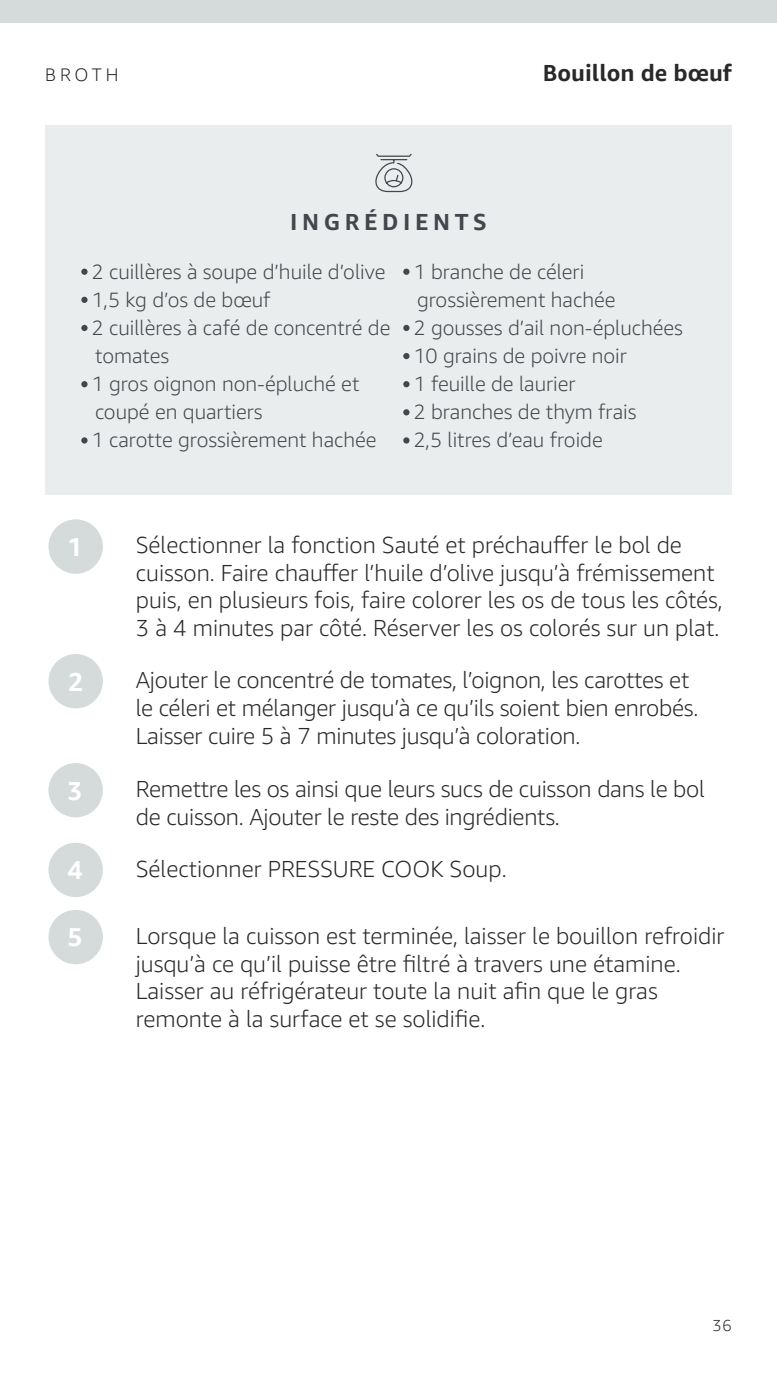
<style>
.page{position:relative;width:777px;height:1380px;background:#fff}
.page>*{position:absolute;margin:0;border:0;box-sizing:border-box;transform-origin:0 0}
.t1{font:700 25.75px "Amazon Ember";color:#fff}
.t2{font:300 23.12px/27.8px "Amazon Ember";color:#28292b}
.t3{font:700 23.12px "Amazon Ember";color:#28292b}
.t4{font:700 23.12px "Amazon Ember";letter-spacing:.2em;color:#45454d}
.t5{font:300 20.62px/28.1px "Amazon Ember";color:#45454d}
.t6{font:300 18.12px "Amazon Ember";letter-spacing:.215em;color:#28292b}
.t7{font:300 15.94px "Amazon Ember";color:#28292b}
</style>
<div class="page">
<div style="left:0;top:0;width:776px;height:22px;background:#d5dbdb"></div>
<div style="left:45px;top:126px;width:686px;height:369px;background:#eaeded"></div>
<svg style="left:375px;top:153px;width:38px;height:40px"></svg>
<div style="left:48px;top:519px;width:55px;height:55px;background:#d5dbdb;border-radius:50%"></div>
<div style="left:48px;top:654px;width:55px;height:54px;background:#d5dbdb;border-radius:50%"></div>
<div style="left:48px;top:763px;width:55px;height:54px;background:#d5dbdb;border-radius:50%"></div>
<div style="left:48px;top:843px;width:55px;height:54px;background:#d5dbdb;border-radius:50%"></div>
<div style="left:48px;top:910px;width:55px;height:54px;background:#d5dbdb;border-radius:50%"></div>
<svg style="left:81px;top:269px;width:6px;height:6px"></svg>
<svg style="left:81px;top:297px;width:6px;height:6px"></svg>
<svg style="left:81px;top:325px;width:6px;height:6px"></svg>
<svg style="left:81px;top:381px;width:6px;height:6px"></svg>
<div style="left:81px;top:437px;width:6px;height:7px;background:#45454d;border-radius:50%"></div>
<svg style="left:403px;top:269px;width:6px;height:6px"></svg>
<svg style="left:403px;top:325px;width:6px;height:6px"></svg>
<svg style="left:403px;top:353px;width:6px;height:6px"></svg>
<svg style="left:403px;top:381px;width:6px;height:6px"></svg>
<svg style="left:403px;top:409px;width:6px;height:6px"></svg>
<div style="left:403px;top:437px;width:6px;height:7px;background:#45454d;border-radius:50%"></div>
<p class="t6" style="left:45px;top:64px;width:75px">BROTH</p>
<p class="t3" style="left:542px;top:59px;width:190px">Bouillon de bœuf</p>
<p class="t4" style="left:290px;top:207px;width:198px">INGRÉDIENTS</p>
<p class="t5" style="left:91px;top:257px;width:300px">2 cuillères à soupe d’huile d’olive<br>1,5 kg d’os de bœuf<br>2 cuillères à café de concentré de tomates<br>1 gros oignon non-épluché et coupé en quartiers<br>1 carotte grossièrement hachée</p>
<p class="t5" style="left:413px;top:257px;width:271px">1 branche de céleri grossièrement hachée<br>2 gousses d’ail non-épluchées<br>10 grains de poivre noir<br>1 feuille de laurier<br>2 branches de thym frais<br>2,5 litres d’eau froide</p>
<p class="t1" style="left:68px;top:531px;width:17px">1</p>
<p class="t1" style="left:68px;top:665px;width:17px">2</p>
<p class="t1" style="left:68px;top:774px;width:15px">3</p>
<p class="t1" style="left:67px;top:854px;width:17px">4</p>
<p class="t1" style="left:68px;top:921px;width:15px">5</p>
<p class="t2" style="left:136px;top:531px;width:588px">Sélectionner la fonction Sauté et préchauffer le bol de cuisson. Faire chauffer l’huile d’olive jusqu’à frémissement puis, en plusieurs fois, faire colorer les os de tous les côtés, 3 à 4 minutes par côté. Réserver les os colorés sur un plat.</p>
<p class="t2" style="left:136px;top:666px;width:564px">Ajouter le concentré de tomates, l’oignon, les carottes et le céleri et mélanger jusqu’à ce qu’ils soient bien enrobés.<br>Laisser cuire 5 à 7 minutes jusqu’à coloration.</p>
<p class="t2" style="left:136px;top:775px;width:570px">Remettre les os ainsi que leurs sucs de cuisson dans le bol de cuisson. Ajouter le reste des ingrédients.</p>
<p class="t2" style="left:136px;top:855px;width:372px">Sélectionner PRESSURE COOK Soup.</p>
<p class="t2" style="left:136px;top:922px;width:590px">Lorsque la cuisson est terminée, laisser le bouillon refroidir jusqu’à ce qu’il puisse être filtré à travers une étamine.<br>Laisser au réfrigérateur toute la nuit afin que le gras remonte à la surface et se solidifie.</p>
<p class="t7" style="left:712px;top:1315px;width:21px">36</p>
</div>
